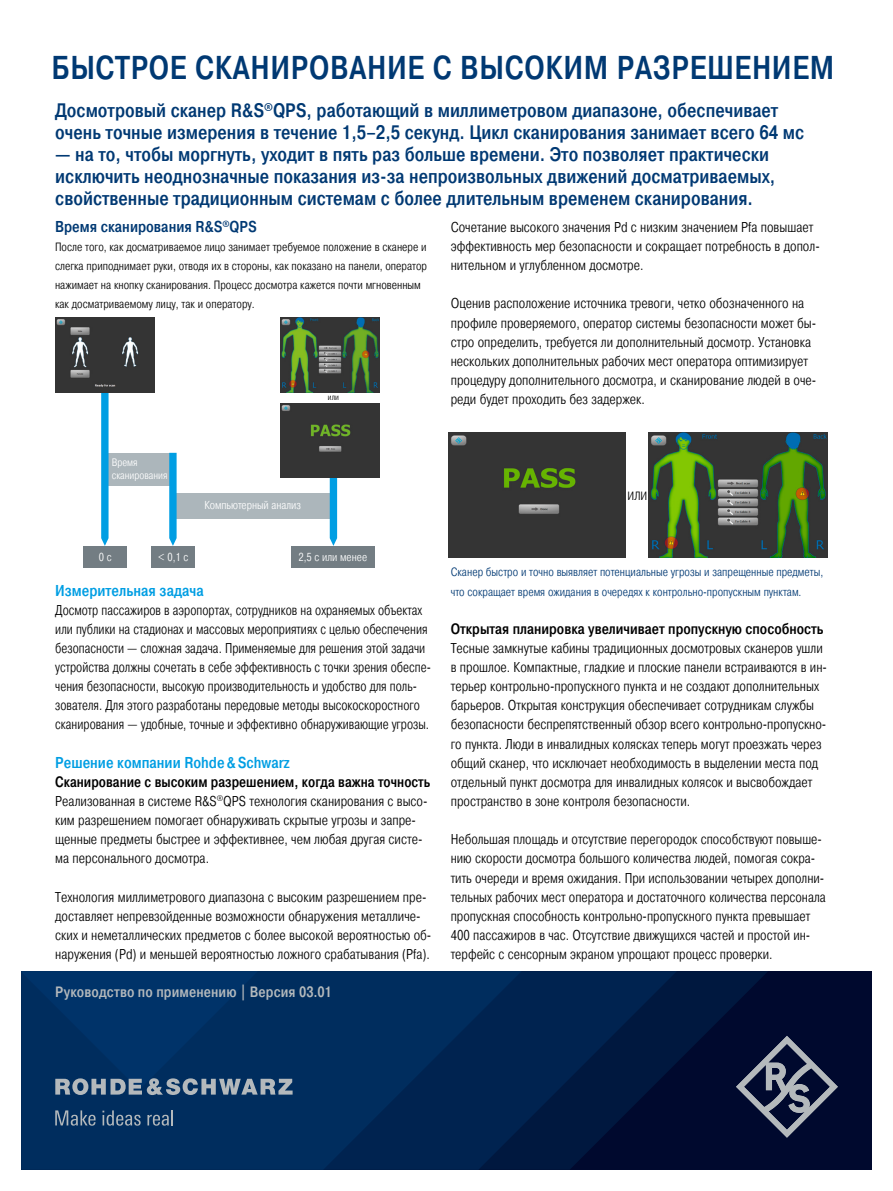
<style>
.page{position:relative;width:893px;height:1191px;background:#fff}
.page>*{position:absolute;margin:0;border:0;box-sizing:border-box;transform-origin:0 0}
.Seiten_Headline_34Pt{font:500 33px "Pragmatica Cond";letter-spacing:.02em;color:#003973}
.Teaser{font:500 19.5px/22px "Pragmatica Cond";color:#003973}
.Absatzfett_cyan{font:500 15.75px "Pragmatica Cond";color:#009ee3}
.Grafik_Tabelle_Übers{font:500 15.75px "Pragmatica Cond";color:#003973}
.Absatzfett_schwarz_o{font:500 15px "Pragmatica Cond";color:#000}
.Absatzfett_schwarz{font:500 15px "Pragmatica Cond";color:#000}
.t1{font:500 15px "Pragmatica Cond";letter-spacing:.005em;color:#b4b9bc}
.Haupttext{font:300 14.25px/19.2px "Pragmatica Cond";color:#000}
.Haupttext_ohne_Absta{font:300 14.25px/19.2px "Pragmatica Cond";color:#000}
.Haupttext_ohne_Absta-2{font:300 14.25px/19.2px "Pragmatica Cond";color:#000;scale:.94 1}
.Grafiktext{font:300 12px/19.2px "Pragmatica Cond";color:#000}
.Bildunterschrift{font:300 12px/19.2px "Pragmatica Cond";color:#003973}
.t2{font:300 11.55px "Pragmatica Cond";color:#fff}
.t3{font:300 10.8px/12.9px "Pragmatica Cond";color:#fff}
.t4{font:300 8.4px "Pragmatica Cond";color:#000}
</style>
<div class="page">
<div style="left:174px;top:493px;width:158px;height:25px;background:#acb6bb"></div>
<div style="left:151px;top:546px;width:44px;height:22px;background:#737d83"></div>
<svg style="left:330px;top:478px;width:7px;height:68px"></svg>
<div style="left:83px;top:546px;width:44px;height:22px;background:#737d83"></div>
<div style="left:291px;top:546px;width:84px;height:22px;background:#737d83"></div>
<div style="left:106px;top:453px;width:66px;height:32px;background:#acb6bb"></div>
<svg style="left:101px;top:392px;width:8px;height:154px"></svg>
<svg style="left:169px;top:453px;width:8px;height:93px"></svg>
<img style="left:280px;top:404px;width:99px;height:74px">
<img style="left:280px;top:318px;width:99px;height:74px">
<img style="left:55px;top:318px;width:99px;height:74px">
<img style="left:648px;top:433px;width:179px;height:124px">
<div style="left:449px;top:433px;width:176px;height:124px;background:#343434"></div>
<div style="left:21px;top:971px;width:851px;height:198px;background:#00092e"></div>
<svg style="left:677px;top:971px;width:90px;height:91px;fill:#00183f"></svg>
<svg style="left:522px;top:971px;width:155px;height:198px"></svg>
<svg style="left:21px;top:971px;width:501px;height:198px;background:#002959"></svg>
<svg style="left:736px;top:1035px;width:102px;height:102px"></svg>
<svg style="left:21px;top:971px;width:272px;height:124px;background:#0b3868"></svg>
<svg style="left:55px;top:1110px;width:41px;height:15px"></svg>
<svg style="left:102px;top:1110px;width:39px;height:15px"></svg>
<svg style="left:147px;top:1110px;width:26px;height:15px"></svg>
<p class="Seiten_Headline_34Pt" style="left:52px;top:48px;width:784px">БЫСТРОЕ СКАНИРОВАНИЕ С ВЫСОКИМ РАЗРЕШЕНИЕМ</p>
<p class="Teaser" style="left:55px;top:100px;width:750px">Досмотровый сканер R&amp;S<sup>®</sup>QPS, работающий в миллиметровом диапазоне, обеспечивает очень точные измерения в течение 1,5–2,5 секунд. Цикл сканирования занимает всего 64 мс</p>
<p class="Teaser" style="left:55px;top:144px;width:722px">— на то, чтобы моргнуть, уходит в пять раз больше времени. Это позволяет практически исключить неоднозначные показания из-за непроизвольных движений досматриваемых, свойственные традиционным системам с более длительным временем сканирования.</p>
<p class="Grafik_Tabelle_Übers" style="left:55px;top:217px;width:203px">Время сканирования R&amp;S<sup>®</sup>QPS</p>
<p class="Grafiktext" style="left:55px;top:237px;width:373px">После того, как досматриваемое лицо занимает требуемое положение в сканере и слегка приподнимает руки, отводя их в стороны, как показано на панели, оператор нажимает на кнопку сканирования. Процесс досмотра кажется почти мгновенным как досматриваемому лицу, так и оператору.</p>
<p class="t4" style="left:328px;top:392px;width:13px">или</p>
<p class="Haupttext" style="left:451px;top:217px;width:370px">Сочетание высокого значения Pd с низким значением Pfa повышает эффективность мер безопасности и сокращает потребность в допол&shy;нительном и углубленном досмотре.</p>
<p class="Haupttext" style="left:451px;top:294px;width:367px">Оценив расположение источника тревоги, четко обозначенного на профиле проверяемого, оператор системы безопасности может бы&shy;стро определить, требуется ли дополнительный досмотр. Установка нескольких дополнительных рабочих мест оператора оптимизирует процедуру дополнительного досмотра, и сканирование людей в оче&shy;реди будет проходить без задержек.</p>
<p class="t3" style="left:112px;top:456px;width:57px">Время сканирования</p>
<p class="t2" style="left:205px;top:498px;width:98px">Компьютерный анализ</p>
<p class="t2" style="left:99px;top:550px;width:14px">0 c</p>
<p class="t2" style="left:158px;top:550px;width:32px">&lt; 0,1 с</p>
<p class="t2" style="left:299px;top:550px;width:70px">2,5 с или менее</p>
<p class="Absatzfett_cyan" style="left:55px;top:581px;width:150px">Измерительная задача</p>
<p class="Haupttext_ohne_Absta-2" style="left:55px;top:600px;width:401px">Досмотр пассажиров в аэропортах, сотрудников на охраняемых объектах или публики на стадионах и массовых мероприятиях с целью обеспечения безопасности — сложная задача. Применяемые для решения этой задачи устройства должны сочетать в себе эффективность с точки зрения обеспе&shy;чения безопасности, высокую производительность и удобство для поль&shy;зователя. Для этого разработаны передовые методы высокоскоростного сканирования — удобные, точные и эффективно обнаруживающие угрозы.</p>
<p class="Absatzfett_cyan" style="left:55px;top:753px;width:236px">Решение компании Rohde&amp;Schwarz</p>
<p class="Absatzfett_schwarz_o" style="left:55px;top:773px;width:376px">Сканирование с высоким разрешением, когда важна точность</p>
<p class="Haupttext_ohne_Absta" style="left:55px;top:791px;width:374px">Реализованная в системе R&amp;S<sup>®</sup>QPS технология сканирования с высо&shy;ким разрешением помогает обнаруживать скрытые угрозы и запре&shy;щенные предметы быстрее и эффективнее, чем любая другая систе&shy;ма персонального досмотра.</p>
<p class="Haupttext" style="left:55px;top:887px;width:378px">Технология миллиметрового диапазона с высоким разрешением пре&shy;доставляет непревзойденные возможности обнаружения металличе&shy;ских и неметаллических предметов с более высокой вероятностью об&shy;наружения (Pd) и меньшей вероятностью ложного срабатывания (Pfa).</p>
<p class="t1" style="left:55px;top:983px;width:278px">Руководство по применению | Версия 03.01</p>
<p class="Grafiktext" style="left:628px;top:486px;width:21px">ИЛИ</p>
<p class="Bildunterschrift" style="left:451px;top:563px;width:374px">Сканер быстро и точно выявляет потенциальные угрозы и запрещенные предметы, что сокращает время ожидания в очередях к контрольно-пропускным пунктам.</p>
<p class="Absatzfett_schwarz" style="left:451px;top:620px;width:374px">Открытая планировка увеличивает пропускную способность</p>
<p class="Haupttext_ohne_Absta" style="left:451px;top:638px;width:378px">Тесные замкнутые кабины традиционных досмотровых сканеров ушли в прошлое. Компактные, гладкие и плоские панели встраиваются в ин&shy;терьер контрольно-пропускного пункта и не создают дополнительных барьеров. Открытая конструкция обеспечивает сотрудникам службы безопасности беспрепятственный обзор всего контрольно-пропускно&shy;го пункта. Люди в инвалидных колясках теперь могут проезжать через общий сканер, что исключает необходимость в выделении места под отдельный пункт досмотра для инвалидных колясок и высвобождает пространство в зоне контроля безопасности.</p>
<p class="Haupttext" style="left:451px;top:830px;width:377px">Небольшая площадь и отсутствие перегородок способствуют повыше&shy;нию скорости досмотра большого количества людей, помогая сокра&shy;тить очереди и время ожидания. При использовании четырех дополни&shy;тельных рабочих мест оператора и достаточного количества персонала пропускная способность контрольно-пропускного пункта превышает 400 пассажиров в час. Отсутствие движущихся частей и простой ин&shy;терфейс с сенсорным экраном упрощают процесс проверки.</p>
</div>
